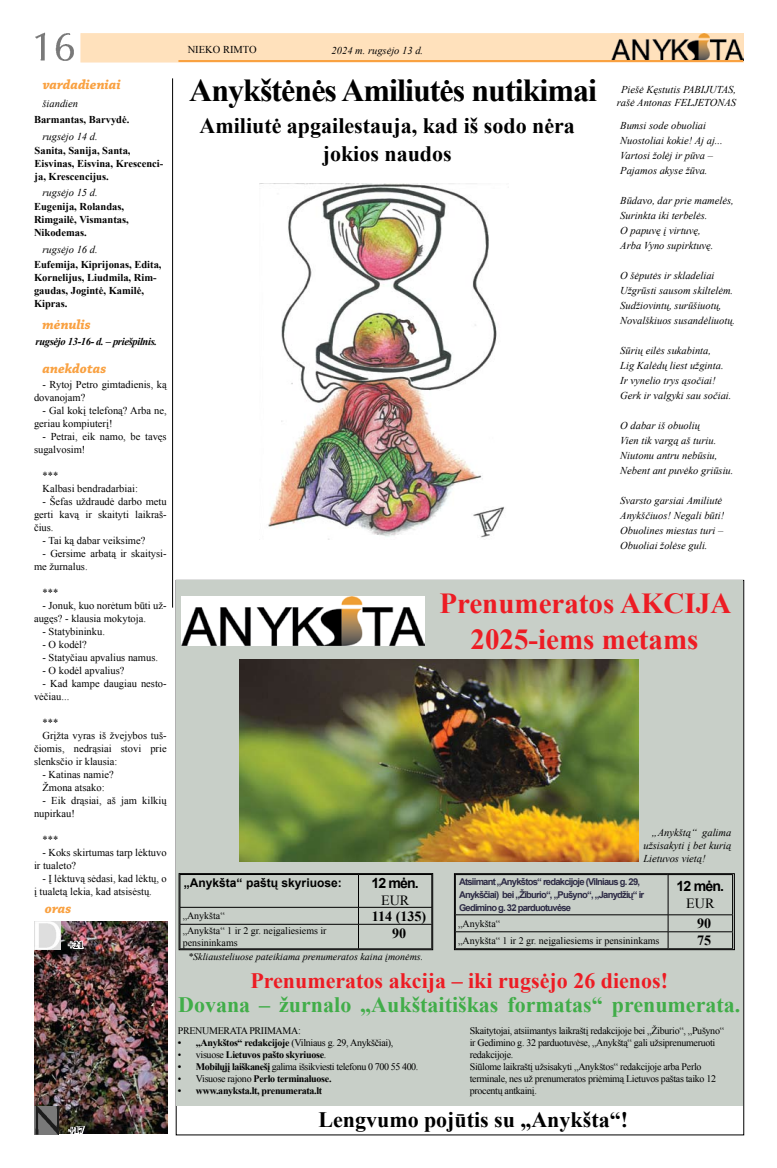
<style>
.page{position:relative;width:777px;height:1168px;background:#fff}
.page>*{position:absolute;margin:0;border:0;box-sizing:border-box;transform-origin:0 0}
.t1{font:700 32px "Times New Roman";letter-spacing:-.03em;color:#000}
.t2{font:700 29px/36px "Times New Roman";color:#ed1c24;text-align:center}
.t3{font:700 22px/28px "Times New Roman";color:#000;text-align:center}
.t4{font:700 22px "Times New Roman";color:#41ad49}
.t5{font:700 22px "Times New Roman";color:#ed1c24}
.t6{font:700 14.1px "Times New Roman";color:#000}
.t7{font:700 14.1px "Arial";color:#000}
.t8{font:14.1px "Times New Roman";color:#000}
.t9{font:italic 700 14px "Chaparral Pro";color:#f9a141}
.t10{font:700 12.1px "Arial";color:#000}
.t11{font:italic 10.5px/15px "Times New Roman";color:#000}
.t12{font:10.5px/13px "Times New Roman";color:#000}
.t13{font:700 10.5px/13px "Times New Roman";color:#000}
.t14{font:italic 700 10.5px "Times New Roman";letter-spacing:-.03em;color:#000}
.t15{font:10px/12px "Times New Roman";letter-spacing:-.03em;color:#000}
.t16{font:10px/12px "Times New Roman";color:#000}
.t17{font:700 10px "Times New Roman";letter-spacing:-.03em;color:#000}
.t18{font:italic 10px "Times New Roman";color:#000}
.t19{font:700 9.5px "Times New Roman";color:#000}
.t20{font:700 9.4px/13px "Arial";letter-spacing:-.08em;color:#2d2b45}
.s1{font-weight:700}
.s2{font-weight:400}
</style>
<div class="page">
<div style="left:80px;top:33px;width:663px;height:30px;background:#ffe1bc;border:1px solid #ffe1bc"></div>
<img style="left:611px;top:34px;width:132px;height:26px">
<hr style="left:178px;top:60px;width:565px;height:2px;background:#f9a141">
<img style="left:35px;top:33px;width:39px;height:28px">
<hr style="left:172px;top:78px;width:1px;height:530px;background:#000">
<img style="left:35px;top:922px;width:132px;height:212px">
<img style="left:34px;top:921px;width:27px;height:28px">
<svg style="left:67px;top:939px;width:18px;height:11px"></svg>
<img style="left:34px;top:1107px;width:25px;height:27px">
<svg style="left:67px;top:1124px;width:19px;height:10px"></svg>
<div style="left:177px;top:580px;width:566px;height:525px;background:#c8cfc8"></div>
<img style="left:181px;top:597px;width:243px;height:48px">
<hr style="left:359px;top:924px;width:73px;height:1px;background:#000">
<hr style="left:358px;top:875px;width:1px;height:32px;background:#000">
<hr style="left:180px;top:907px;width:178px;height:1px;background:#000">
<hr style="left:358px;top:907px;width:74px;height:1px;background:#000">
<hr style="left:180px;top:924px;width:179px;height:1px;background:#000">
<svg style="left:358px;top:907px;width:1px;height:41px"></svg>
<div style="left:179px;top:873px;width:254px;height:77px;border:1px solid #000"></div>
<hr style="left:668px;top:931px;width:65px;height:1px;background:#000">
<svg style="left:732px;top:915px;width:1px;height:33px"></svg>
<hr style="left:668px;top:875px;width:1px;height:39px;background:#000">
<hr style="left:732px;top:875px;width:1px;height:39px;background:#000">
<hr style="left:455px;top:914px;width:213px;height:1px;background:#000">
<hr style="left:668px;top:914px;width:65px;height:1px;background:#000">
<hr style="left:455px;top:931px;width:213px;height:1px;background:#000">
<svg style="left:668px;top:915px;width:1px;height:33px"></svg>
<div style="left:454px;top:873px;width:281px;height:77px;border:1px solid #000"></div>
<img style="left:240px;top:659px;width:398px;height:203px">
<img style="left:259px;top:183px;width:246px;height:356px">
<h3 class="t9" style="left:43px;top:76px;width:80px">vardadieniai</h3>
<p class="t11" style="left:43px;top:96px;width:37px">šiandien</p>
<p class="t11" style="left:43px;top:129px;width:57px">rugsėjo 14 d.</p>
<p class="t13" style="left:34px;top:113px;width:97px">Barmantas, Barvydė.</p>
<p class="t13" style="left:35px;top:144px;width:130px">Sanita, Sanija, Santa,<br>Eisvinas, Eisvina, Krescenci&shy;ja, Krescencijus.</p>
<p class="t11" style="left:43px;top:185px;width:57px">rugsėjo 15 d.</p>
<p class="t13" style="left:34px;top:200px;width:96px">Eugenija, Rolandas,<br>Rimgailė, Vismantas,<br>Nikodemas.</p>
<p class="t11" style="left:43px;top:241px;width:57px">rugsėjo 16 d.</p>
<p class="t13" style="left:34px;top:257px;width:129px">Eufemija, Kiprijonas, Edita,<br>Kornelijus, Liudmila, Rim&shy;gaudas, Jogintė, Kamilė,<br>Kipras.</p>
<h3 class="t9" style="left:43px;top:316px;width:50px">mėnulis</h3>
<p class="t14" style="left:36px;top:334px;width:123px">rugsėjo 13-16- d. – priešpilnis.</p>
<h3 class="t9" style="left:43px;top:360px;width:65px">anekdotas</h3>
<p class="t12" style="left:34px;top:377px;width:134px;text-indent:9px">- Rytoj Petro gimtadienis, ką dovanojam?</p>
<p class="t12" style="left:34px;top:403px;width:134px;text-indent:9px">- Gal kokį telefoną? Arba ne, geriau kompiuterį!</p>
<p class="t12" style="left:34px;top:429px;width:134px;text-indent:9px">- Petrai, eik namo, be tavęs sugalvosim!</p>
<p class="t12" style="left:43px;top:468px;width:97px">***<br>Kalbasi bendradarbiai:</p>
<p class="t12" style="left:34px;top:494px;width:134px;text-align:justify;text-indent:9px">- Šefas uždraudė darbo metu gerti kavą ir skaityti laikraš&shy;čius.</p>
<p class="t12" style="left:43px;top:533px;width:104px">- Tai ką dabar veiksime?</p>
<p class="t12" style="left:34px;top:546px;width:134px;text-indent:9px">- Gersime arbatą ir skaitysi&shy;me žurnalus.</p>
<p class="t12" style="left:43px;top:585px;width:17px">***</p>
<p class="t12" style="left:34px;top:598px;width:134px;text-indent:9px">- Jonuk, kuo norėtum būti už&shy;augęs? - klausia mokytoja.</p>
<p class="t12" style="left:43px;top:624px;width:64px">- Statybininku.</p>
<p class="t12" style="left:43px;top:637px;width:46px">- O kodėl?</p>
<p class="t12" style="left:43px;top:650px;width:117px">- Statyčiau apvalius namus.</p>
<p class="t12" style="left:43px;top:663px;width:83px">- O kodėl apvalius?</p>
<p class="t12" style="left:34px;top:676px;width:134px;text-indent:9px">- Kad kampe daugiau nesto&shy;vėčiau...</p>
<p class="t12" style="left:43px;top:715px;width:17px">***</p>
<p class="t12" style="left:43px;top:728px;width:126px">Grįžta vyras iš žvejybos tuš-</p>
<p class="t12" style="left:34px;top:741px;width:134px">čiomis, nedrąsiai stovi prie</p>
<p class="t12" style="left:34px;top:754px;width:85px">slenksčio ir klausia:</p>
<p class="t12" style="left:43px;top:767px;width:73px">- Katinas namie?<br>Žmona atsako:</p>
<p class="t12" style="left:34px;top:793px;width:134px;text-indent:9px">- Eik drąsiai, aš jam kilkių nupirkau!</p>
<p class="t12" style="left:43px;top:832px;width:17px">***</p>
<p class="t12" style="left:34px;top:845px;width:134px;text-indent:9px">- Koks skirtumas tarp lėktuvo ir tualeto?</p>
<p class="t12" style="left:34px;top:871px;width:134px;text-indent:9px">- Į lėktuvą sėdasi, kad lėktų, o į tualetą lekia, kad atsisėstų.</p>
<h3 class="t9" style="left:45px;top:900px;width:28px">oras</h3>
<p class="t19" style="left:69px;top:938px;width:16px">+21</p>
<p class="t19" style="left:69px;top:1124px;width:16px">+17</p>
<p class="t12" style="left:188px;top:43px;width:70px">NIEKO RIMTO</p>
<p class="t11" style="left:331px;top:42px;width:93px">2024 m. rugsėjo 13 d.</p>
<h1 class="t1" style="left:189px;top:68px;width:409px">Anykštėnės Amiliutės nutikimai</h1>
<p class="t11" style="left:621px;top:82px;width:74px">Piešė Kęstutis Pabij</p>
<p class="t11" style="left:709px;top:82px;width:28px">utas,</p>
<p class="t11" style="left:617px;top:95px;width:72px">rašė Antonas Feljetonas</p>
<h3 class="t3" style="left:199px;top:111px;width:377px">Amiliutė apgailestauja, kad iš sodo nėra jokios naudos</h3>
<p class="t11" style="left:620px;top:118px;width:104px">Bumsi sode obuoliai<br>Nuostoliai kokie! Aj aj...<br>Vartosi žolėj ir pūva –<br>Pajamos akyse žūva.</p>
<p class="t11" style="left:620px;top:193px;width:115px">Būdavo, dar prie mamelės,<br>Surinkta iki terbelės.<br>O papuvę į virtuvę,<br>Arba Vyno supirktuvę.</p>
<p class="t11" style="left:620px;top:268px;width:116px">O šėputės ir skladeliai<br>Užgrūsti sausom skiltelėm.<br>Sudžiovintų, surūšiuotų,<br>Novalškiuos susandėliuotų.</p>
<p class="t11" style="left:620px;top:343px;width:113px">Sūrių eilės sukabinta,<br>Lig Kalėdų liest užginta.<br>Ir vynelio trys ąsočiai!<br>Gerk ir valgyki sau sočiai.</p>
<p class="t11" style="left:620px;top:418px;width:115px">O dabar iš obuolių<br>Vien tik vargą aš turiu.<br>Niutonu antru nebūsiu,<br>Nebent ant puvėko griūsiu.</p>
<p class="t11" style="left:620px;top:493px;width:105px">Svarsto garsiai Amiliutė<br>Anykščiuos! Negali būti!<br>Obuolines miestas turi –<br>Obuoliai žolėse guli.</p>
<h2 class="t2" style="left:439px;top:584px;width:293px">Prenumeratos AKCIJA<br>2025-iems metams</h2>
<p class="t11" style="left:643px;top:826px;width:89px;line-height:13px;text-align:justify;text-indent:9px">„Anykštą“ galima užsisakyti į bet kurią Lietuvos vietą!</p>
<p class="t10" style="left:184px;top:875px;width:160px">„Anykšta“ paštų skyriuose:</p>
<h3 class="t7" style="left:371px;top:873px;width:49px">12 mėn.</h3>
<h3 class="t8" style="left:381px;top:890px;width:30px">EUR</h3>
<p class="t16" style="left:183px;top:910px;width:44px">„Anykšta“</p>
<h3 class="t6" style="left:372px;top:906px;width:56px">114 (135)</h3>
<p class="t16" style="left:183px;top:924px;width:145px">„Anykšta“ 1 ir 2 gr. neįgaliesiems ir pensininkams</p>
<h3 class="t6" style="left:392px;top:923px;width:16px">90</h3>
<p class="t20" style="left:459px;top:876px;width:187px">Atsiimant „Anykštos“ redakcijoje (Vilniaus g. 29,<br>Anykščiai) bei „Žiburio“, „Pušyno“, „Janydžių“ ir<br>Gedimino g. 32 parduotuvėse</p>
<h3 class="t7" style="left:676px;top:877px;width:49px">12 mėn.</h3>
<h3 class="t8" style="left:686px;top:894px;width:30px">EUR</h3>
<p class="t16" style="left:458px;top:917px;width:44px">„Anykšta“</p>
<h3 class="t6" style="left:697px;top:914px;width:16px">90</h3>
<p class="t16" style="left:458px;top:934px;width:203px">„Anykšta“ 1 ir 2 gr. neįgaliesiems ir pensininkams</p>
<h3 class="t6" style="left:697px;top:930px;width:16px">75</h3>
<h3 class="t5" style="left:250px;top:965px;width:419px">Prenumeratos akcija – iki rugsėjo 26 dienos!</h3>
<h3 class="t4" style="left:178px;top:989px;width:563px">Dovana – žurnalo „Aukštaitiškas formatas“ prenumerata.</h3>
<p class="t18" style="left:188px;top:950px;width:236px">*Skliausteliuose pateikiama prenumeratos kaina įmonėms.</p>
<p class="t15" style="left:178px;top:1024px;width:13px">Prenumerata</p>
<p class="t15" style="left:249px;top:1024px;width:8px">priimama</p>
<p class="t15" style="left:298px;top:1024px;width:4px">:</p>
<p class="t15" style="left:178px;top:1036px;width:217px"><span class="s1">• „Anykštos“ redakcijoje</span> (Vilniaus g. 29, Anykščiai),</p>
<p class="t17" style="left:178px;top:1048px;width:150px"><span class="s2">• visuose</span> Lietuvos pašto skyriuose<span class="s2">.</span></p>
<p class="t15" style="left:178px;top:1060px;width:242px"><span class="s1">• Mobilųjį laiškanešį</span> galima išsikviesti telefonu 0 700 55 400.</p>
<p class="t17" style="left:178px;top:1072px;width:155px"><span class="s2">• Visuose rajono</span> Perlo terminaluose.</p>
<p class="t17" style="left:178px;top:1084px;width:146px">• www.anyksta.lt, prenumerata.lt</p>
<p class="t15" style="left:470px;top:1025px;width:256px">Skaitytojai, atsiimantys laikraštį redakcijoje bei „Žiburio“, „Pušyno“ ir Gedimino g. 32 parduotuvėse, „Anykštą“ gali užsiprenumeruoti redakcijoje.<br>Siūlome laikraštį užsisakyti „Anykštos“ redakcijoje arba Perlo terminale, nes už prenumeratos priėmimą Lietuvos paštas taiko 12 procentų antkainį.</p>
<h3 class="t3" style="left:318px;top:1105px;width:311px">Lengvumo pojūtis su „Anykšta“!</h3>
</div>
